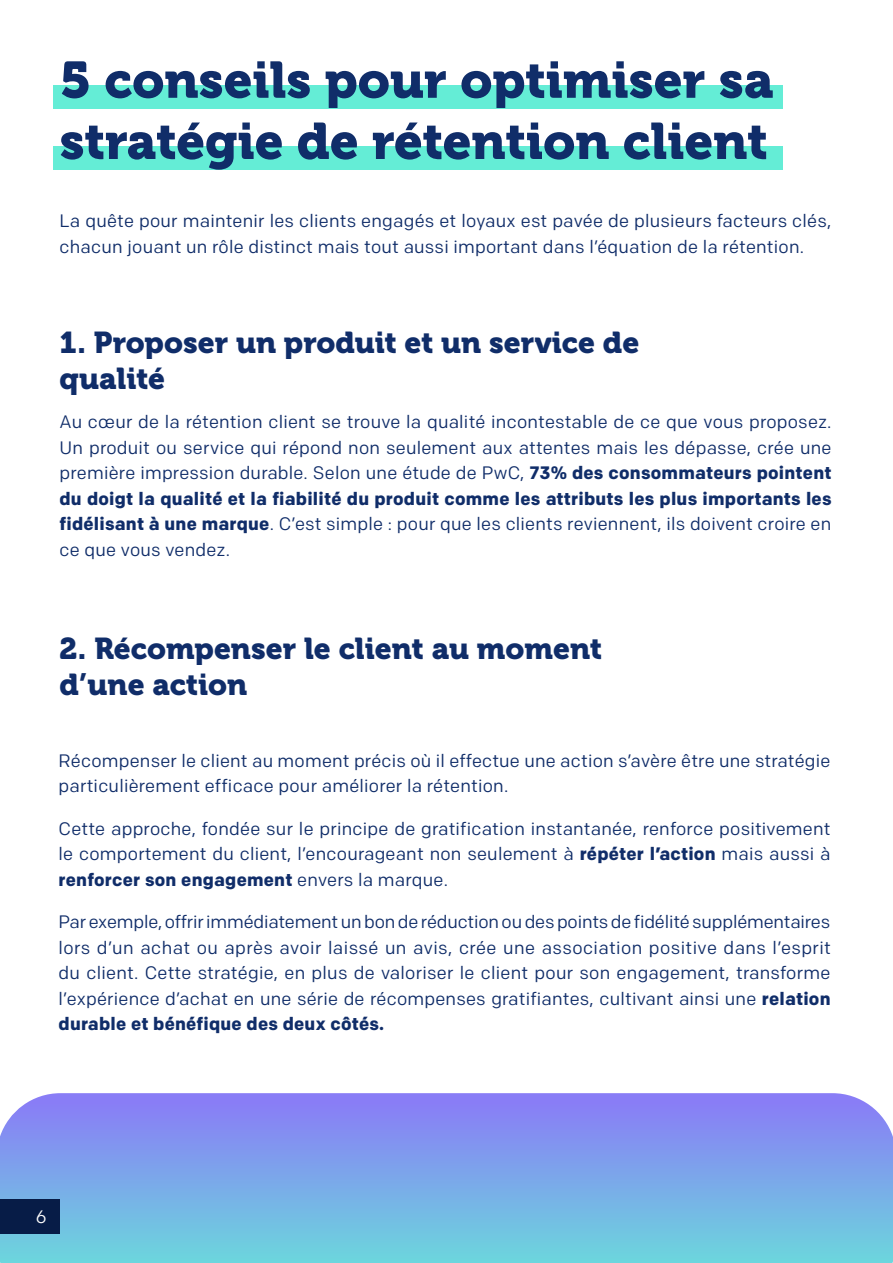
<style>
.page{position:relative;width:893px;height:1263px;background:#fff}
.page>*{position:absolute;margin:0;border:0;box-sizing:border-box;transform-origin:0 0}
.t1{font:51px/61.2px "Museo 900";color:#102d69}
.t2{font:30px/36px "Museo 900";color:#102d69}
.Texte_14{font:18px/25.5px "Colfax";letter-spacing:.01em;color:#102d69;text-align:justify}
.t3{font:18px "Colfax";color:#fff}
.s1{font-weight:700}
</style>
<div class="page">
<svg style="left:0;top:1093px;width:893px;height:170px"></svg>
<div style="left:53px;top:85px;width:729px;height:24px;background:#64edd6"></div>
<div style="left:53px;top:146px;width:729px;height:24px;background:#64edd6"></div>
<div style="left:0;top:1199px;width:60px;height:34px;background:#071c47"></div>
<p class="t1" style="left:60px;top:50px;width:715px">5 conseils pour optimiser sa stratégie de rétention client</p>
<p class="Texte_14" style="left:60px;top:208px;width:773px">La quête pour maintenir les clients engagés et loyaux est pavée de plusieurs facteurs clés, chacun jouant un rôle distinct mais tout aussi important dans l’équation de la rétention.</p>
<p class="t2" style="left:60px;top:325px;width:581px">1. Proposer un produit et un service de qualité</p>
<p class="Texte_14" style="left:60px;top:409px;width:773px">Au cœur de la rétention client se trouve la qualité incontestable de ce que vous proposez.<br>Un produit ou service qui répond non seulement aux attentes mais les dépasse, crée une première impression durable. Selon une étude de PwC, <span class="s1">73% des consommateurs pointent du doigt la qualité et la fiabilité du produit comme les attributs les plus importants les fidélisant à une marque</span>. C’est simple : pour que les clients reviennent, ils doivent croire en ce que vous vendez.</p>
<p class="t2" style="left:60px;top:631px;width:544px">2. Récompenser le client au moment d’une action</p>
<p class="Texte_14" style="left:59px;top:747px;width:773px">Récompenser le client au moment précis où il effectue une action s’avère être une stratégie particulièrement efficace pour améliorer la rétention.</p>
<p class="Texte_14" style="left:59px;top:816px;width:773px">Cette approche, fondée sur le principe de gratification instantanée, renforce positivement le comportement du client, l’encourageant non seulement à <span class="s1">répéter l’action</span> mais aussi à <span class="s1">renforcer son engagement</span> envers la marque.</p>
<p class="Texte_14" style="left:59px;top:909px;width:774px">Par exemple, offrir immédiatement un bon de réduction ou des points de fidélité supplémentaires lors d’un achat ou après avoir laissé un avis, crée une association positive dans l’esprit du client. Cette stratégie, en plus de valoriser le client pour son engagement, transforme l’expérience d’achat en une série de récompenses gratifiantes, cultivant ainsi une <span class="s1">relation durable et bénéfique des deux côtés.</span></p>
<p class="t3" style="left:36px;top:1205px;width:12px">6</p>
</div>
